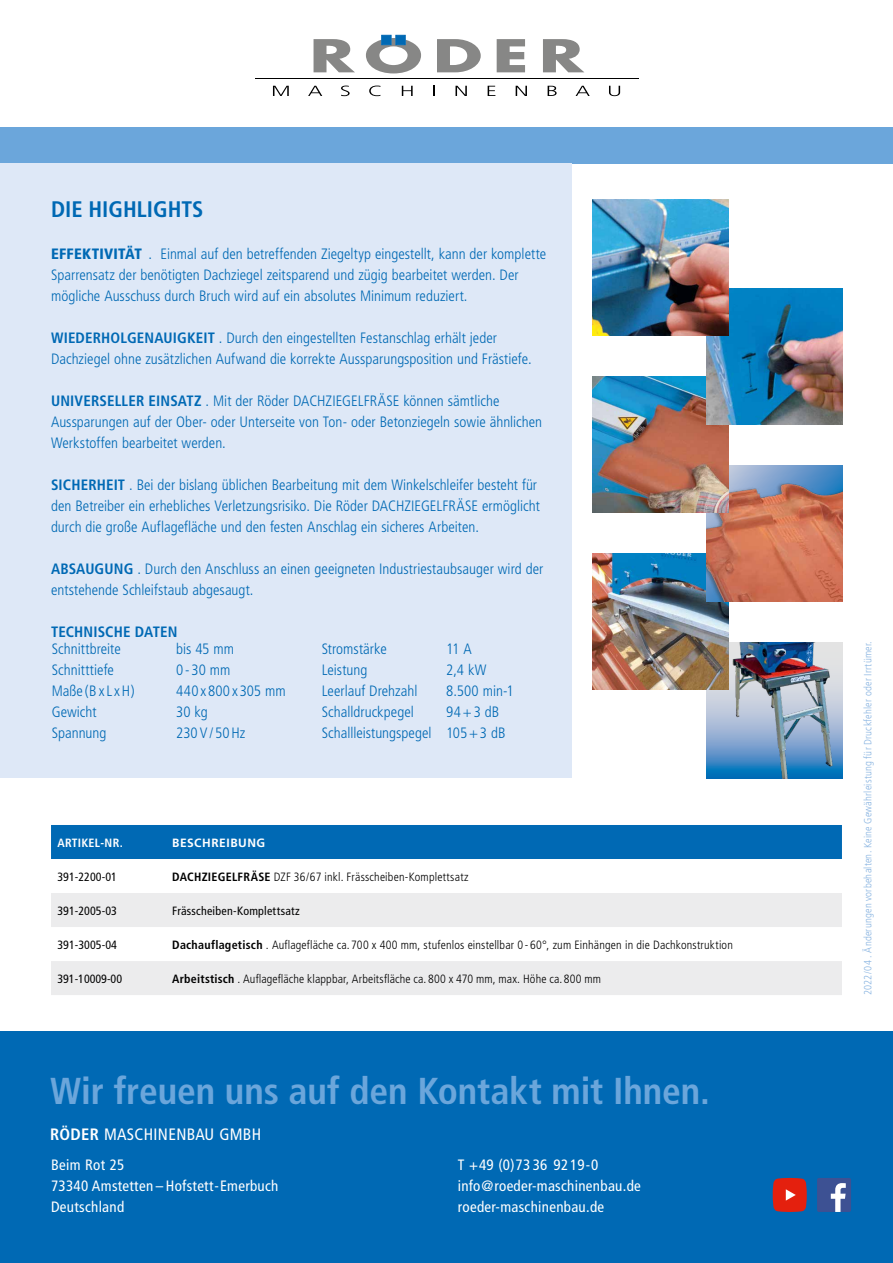
<style>
.page{position:relative;width:893px;height:1263px;background:#fff}
.page>*{position:absolute;margin:0;border:0;box-sizing:border-box;transform-origin:0 0}
.t1{font:700 condensed 37.5px "Frutiger";color:#6ba6db}
.t2{font:700 condensed 22.5px "Frutiger";color:#0069b4}
.t3{font:condensed 16.5px "Frutiger";letter-spacing:.02em;color:#fff}
.t4{font:300 condensed 15px/21px "Frutiger";color:#0069b4}
.t5{font:condensed 15px/21px "Frutiger";letter-spacing:.02em;color:#fff}
.t6{font:700 condensed 15px "Frutiger";letter-spacing:.005em;color:#0069b4}
.t7{font:300 condensed 15px "Frutiger";letter-spacing:.02em;color:#0069b4}
.t8{font:300 condensed 15px "Frutiger";letter-spacing:.125em;color:#0069b4}
.t9{font:300 condensed 12px "Frutiger";letter-spacing:.015em;color:#000}
.t10{font:condensed 12px "Frutiger";letter-spacing:.005em;color:#000}
.t11{font:700 12px "Frutiger";letter-spacing:.045em;color:#fff}
.t12{font:700 condensed 12px "Frutiger";letter-spacing:.025em;color:#fff}
.t13{font:300 condensed 10.5px "Frutiger";letter-spacing:.02em;color:#89b4e1}
.s1{font-weight:900}
.s2{font-weight:700}
</style>
<div class="page">
<div style="left:0;top:1031px;width:893px;height:232px;background:#0069b4"></div>
<svg style="left:273px;top:86px;width:16px;height:10px"></svg>
<svg style="left:308px;top:86px;width:14px;height:10px"></svg>
<svg style="left:341px;top:86px;width:9px;height:10px"></svg>
<svg style="left:369px;top:86px;width:11px;height:10px"></svg>
<svg style="left:402px;top:86px;width:11px;height:10px"></svg>
<svg style="left:433px;top:86px;width:2px;height:10px"></svg>
<svg style="left:455px;top:86px;width:12px;height:10px"></svg>
<svg style="left:488px;top:86px;width:7px;height:10px"></svg>
<svg style="left:516px;top:86px;width:11px;height:10px"></svg>
<svg style="left:548px;top:86px;width:9px;height:10px"></svg>
<svg style="left:576px;top:86px;width:14px;height:10px"></svg>
<svg style="left:609px;top:86px;width:11px;height:10px"></svg>
<svg style="left:314px;top:39px;width:41px;height:33px"></svg>
<svg style="left:366px;top:38px;width:55px;height:35px"></svg>
<svg style="left:437px;top:39px;width:44px;height:33px"></svg>
<svg style="left:497px;top:39px;width:28px;height:33px"></svg>
<svg style="left:543px;top:39px;width:41px;height:33px"></svg>
<hr style="left:254px;top:78px;width:384px;height:1px;background:#000">
<div style="left:396px;top:35px;width:9px;height:10px;background:#0069b4;border:1px solid #0069b4"></div>
<div style="left:381px;top:35px;width:10px;height:10px;background:#0069b4;border:1px solid #0069b4"></div>
<div style="left:0;top:128px;width:893px;height:36px;background:#6ba6db"></div>
<div style="left:0;top:164px;width:571px;height:614px;background:#dee8f7"></div>
<img style="left:707px;top:642px;width:136px;height:136px">
<img style="left:592px;top:554px;width:137px;height:136px">
<img style="left:707px;top:465px;width:136px;height:136px">
<img style="left:593px;top:377px;width:136px;height:136px">
<img style="left:707px;top:288px;width:136px;height:136px">
<img style="left:592px;top:200px;width:137px;height:136px">
<div style="left:51px;top:825px;width:791px;height:34px;background:#0069b4"></div>
<svg style="left:51px;top:893px;width:791px;height:102px;fill:#ececed"></svg>
<div style="left:817px;top:1178px;width:34px;height:34px;background:#3d5193;border-radius:2px"></div>
<svg style="left:831px;top:1183px;width:15px;height:29px"></svg>
<svg style="left:773px;top:1178px;width:34px;height:34px"></svg>
<h2 class="t2" style="left:51px;top:196px;width:154px">DIE HIGHLIGHTS</h2>
<p class="t4" style="left:51px;top:243px;width:497px"><span class="s1">EFFEKTIVITÄT</span> . Einmal auf den betreffenden Ziegeltyp eingestellt, kann der komplette<br>Sparrensatz der benötigten Dachziegel zeitsparend und zügig bearbeitet werden. Der mögliche Ausschuss durch Bruch wird auf ein absolutes Minimum reduziert.</p>
<p class="t4" style="left:51px;top:327px;width:482px"><span class="s2">WIEDERHOLGENAUIGKEIT</span> . Durch den eingestellten Festanschlag erhält jeder<br>Dachziegel ohne zusätzlichen Aufwand die korrekte Aussparungsposition und Frästiefe.</p>
<p class="t4" style="left:51px;top:390px;width:493px"><span class="s2">UNIVERSELLER EINSATZ</span> . Mit der Röder DACHZIEGELFRÄSE können sämtliche<br>Aussparungen auf der Ober- oder Unterseite von Ton- oder Betonziegeln sowie ähnlichen<br>Werkstoffen bearbeitet werden.</p>
<p class="t4" style="left:51px;top:474px;width:490px"><span class="s2">SICHERHEIT</span> . Bei der bislang üblichen Bearbeitung mit dem Winkelschleifer besteht für den Betreiber ein erhebliches Verletzungsrisiko. Die Röder DACHZIEGELFRÄSE ermöglicht durch die große Auflagefläche und den festen Anschlag ein sicheres Arbeiten.</p>
<p class="t4" style="left:51px;top:558px;width:494px"><span class="s2">ABSAUGUNG</span> . Durch den Anschluss an einen geeigneten Industriestaubsauger wird der entstehende Schleifstaub abgesaugt.</p>
<p class="t6" style="left:51px;top:623px;width:128px">TECHNISCHE DATEN</p>
<p class="t4" style="left:52px;top:638px;width:71px">Schnittbreite</p>
<p class="t4" style="left:176px;top:638px;width:59px">bis 45 mm</p>
<p class="t4" style="left:52px;top:659px;width:64px">Schnitttiefe</p>
<p class="t4" style="left:176px;top:659px;width:56px">0-30 mm</p>
<p class="t8" style="left:52px;top:682px;width:84px">Maße(BxLxH)</p>
<p class="t7" style="left:176px;top:682px;width:111px">440x800x305 mm</p>
<p class="t4" style="left:52px;top:701px;width:46px">Gewicht</p>
<p class="t4" style="left:176px;top:701px;width:33px">30 kg</p>
<p class="t4" style="left:52px;top:722px;width:56px">Spannung</p>
<p class="t4" style="left:176px;top:722px;width:71px">230V/50Hz</p>
<p class="t4" style="left:322px;top:638px;width:66px">Stromstärke</p>
<p class="t4" style="left:446px;top:638px;width:27px">11 A</p>
<p class="t4" style="left:322px;top:659px;width:47px">Leistung</p>
<p class="t4" style="left:446px;top:659px;width:42px">2,4 kW</p>
<p class="t4" style="left:322px;top:680px;width:97px">Leerlauf Drehzahl</p>
<p class="t4" style="left:446px;top:680px;width:69px">8.500 min-1</p>
<p class="t4" style="left:322px;top:701px;width:94px">Schalldruckpegel</p>
<p class="t4" style="left:322px;top:701px;width:185px;text-indent:124px">94+3 dB<br>Schallleistungspegel 105+3 dB</p>
<p class="t12" style="left:57px;top:835px;width:67px">ARTIKEL-NR.</p>
<p class="t11" style="left:172px;top:835px;width:95px">BESCHREIBUNG</p>
<p class="t10" style="left:57px;top:869px;width:61px">391-2200-01</p>
<p class="t9" style="left:172px;top:869px;width:298px"><span class="s2">DACHZIEGELFRÄSE</span> DZF 36/67 inkl. Frässcheiben-Komplettsatz</p>
<p class="t10" style="left:57px;top:903px;width:61px">391-2005-03</p>
<p class="t10" style="left:172px;top:903px;width:129px">Frässcheiben-Komplettsatz</p>
<p class="t10" style="left:57px;top:937px;width:61px">391-3005-04</p>
<p class="t9" style="left:172px;top:937px;width:562px"><span class="s2">Dachauflagetisch</span> . Auflagefläche ca.700 x 400 mm, stufenlos einstellbar 0 - 60°, zum Einhängen in die Dachkonstruktion</p>
<p class="t10" style="left:57px;top:971px;width:66px">391-10009-00</p>
<p class="t9" style="left:172px;top:972px;width:430px"><span class="s2">Arbeitstisch</span> . Auflagefläche klappbar, Arbeitsfläche ca.800 x 470 mm, max. Höhe ca.800 mm</p>
<h1 class="t1" style="left:50px;top:1068px;width:661px">Wir freuen uns auf den Kontakt mit Ihnen.</h1>
<p class="t3" style="left:50px;top:1124px;width:213px"><span class="s2">RÖDER</span> MASCHINENBAU GMBH</p>
<p class="t5" style="left:51px;top:1154px;width:229px">Beim Rot 25<br>73340 Amstetten – Hofstett-Emerbuch<br>Deutschland</p>
<p class="t5" style="left:458px;top:1154px;width:184px">T +49 (0)73 36 9219-0 info@roeder-maschinenbau.de roeder-maschinenbau.de</p>
<p class="t13" style="left:862px;top:995px;width:355px;rotate:-90deg">2022/04 . Änderungen vorbehalten. Keine Gewährleistung für Druckfehler oder Irrtümer.</p>
</div>
